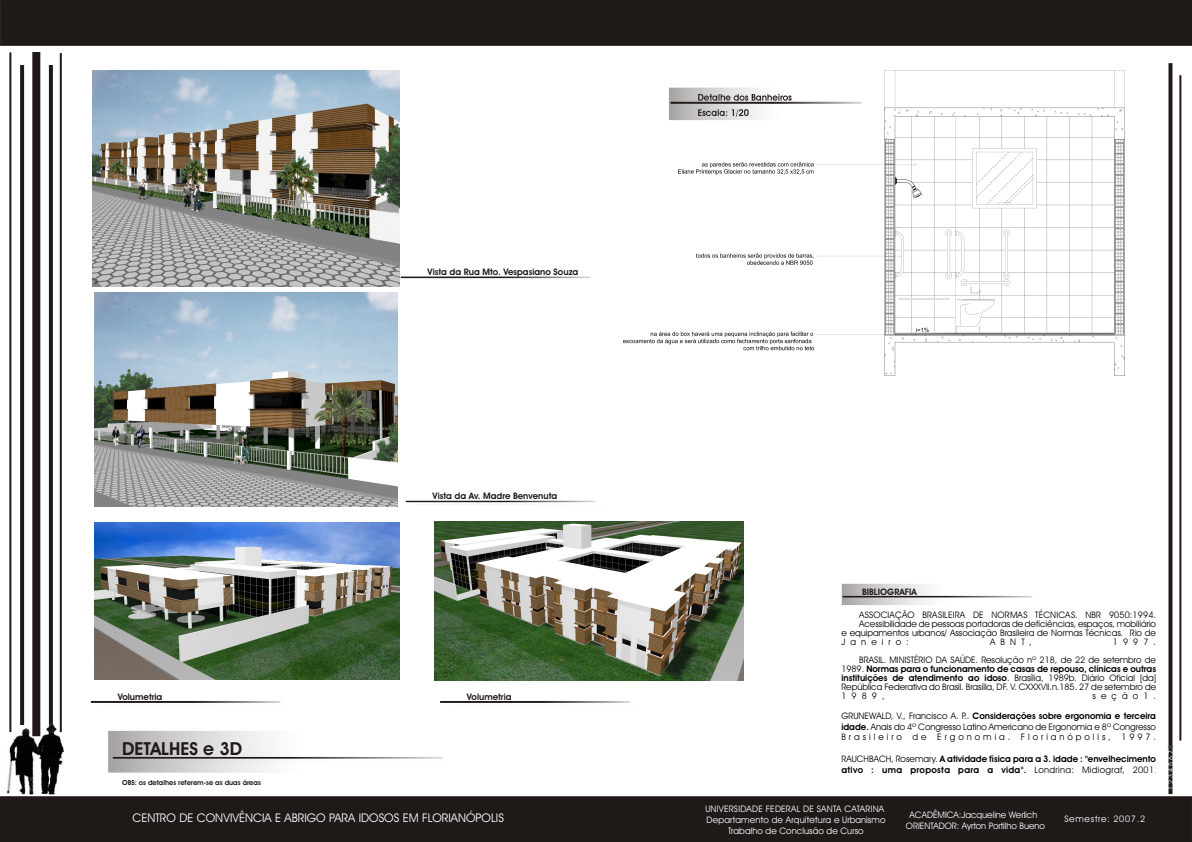
<style>
.page{position:relative;width:1192px;height:842px;background:#fff}
.page>*{position:absolute;margin:0;border:0;box-sizing:border-box;transform-origin:0 0}
.t1{font:700 18px "Avant Garde Bk BT";color:#1f1a17}
.t2{font:12px "Avant Garde Bk BT";color:#fff}
.t3{font:9px/9px "Avant Garde Bk BT";color:#000;text-align:right}
.t4{font:700 9px/19.8px "Avant Garde Bk BT";color:#000;text-align:right}
.t5{font:9px/10.8px "Avant Garde Bk BT";letter-spacing:.01em;color:#fff;text-align:center}
.t6{font:700 9px "Avant Garde Bk BT";color:#1f1a17}
.t7{font:9px "Avant Garde Bk BT";letter-spacing:.08em;color:#fff}
.t8{font:9px "Avant Garde Bk BT";letter-spacing:.565em;color:#000}
.t9{font:700 7px "Avant Garde Bk BT";color:#1f1a17}
.t10{font:7px "Avant Garde Bk BT";letter-spacing:.28em;color:#fff}
.s1{font-weight:700}
.s2{font-weight:400}
.s3{font-weight:400;font-size:6px}
.s4{color:#615c5c}
</style>
<div class="page">
<img style="left:842px;top:584px;width:152px;height:21px">
<div style="left:0;top:797px;width:1192px;height:45px;background:#1f1a17"></div>
<img style="left:7px;top:725px;width:56px;height:69px">
<hr style="left:9px;top:52px;width:2px;height:680px;background:#1f1a17">
<svg style="left:20px;top:65px;width:4px;height:660px;background:#241f1c"></svg>
<div style="left:32px;top:52px;width:8px;height:684px;background:#1f1a17"></div>
<svg style="left:49px;top:65px;width:4px;height:660px;background:#241f1c"></svg>
<hr style="left:60px;top:53px;width:2px;height:679px;background:#1f1a17">
<hr style="left:1179px;top:75px;width:2px;height:666px;background:#1f1a17">
<svg style="left:1169px;top:63px;width:4px;height:731px;background:#3a3633"></svg>
<div style="left:0;top:0;width:1192px;height:45px;background:#1f1a17"></div>
<img style="left:108px;top:731px;width:191px;height:42px">
<img style="left:113px;top:757px;width:330px;height:2px">
<img style="left:124px;top:761px;width:175px;height:1px">
<img style="left:623px;top:71px;width:501px;height:305px">
<img style="left:93px;top:70px;width:306px;height:217px">
<img style="left:95px;top:292px;width:302px;height:214px">
<img style="left:401px;top:276px;width:190px;height:2px">
<img style="left:91px;top:701px;width:190px;height:2px">
<img style="left:669px;top:88px;width:194px;height:32px">
<img style="left:843px;top:596px;width:189px;height:2px">
<img style="left:853px;top:600px;width:141px;height:1px">
<img style="left:435px;top:522px;width:308px;height:159px">
<img style="left:94px;top:523px;width:305px;height:157px">
<img style="left:406px;top:500px;width:189px;height:2px">
<img style="left:440px;top:701px;width:190px;height:2px">
<p class="t6" style="left:428px;top:268px;width:152px">Vista da Rua Mto. Vespasiano Souza</p>
<p class="t6" style="left:433px;top:492px;width:126px">Vista da Av. Madre Benvenuta</p>
<p class="t6" style="left:118px;top:693px;width:46px">Volumetria</p>
<h1 class="t1" style="left:122px;top:741px;width:121px">DETALHES e 3D</h1>
<p class="t9" style="left:122px;top:779px;width:140px">OBS: os detalhes referem-se as duas áreas</p>
<p class="t6" style="left:467px;top:693px;width:46px">Volumetria</p>
<p class="t6" style="left:862px;top:588px;width:56px">BIBLIOGRAFIA</p>
<p class="t3" style="left:859px;top:611px;width:299px">ASSOCIAÇÃO BRASILEIRA DE NORMAS TÉCNICAS. NBR 9050:1994.</p>
<p class="t3" style="left:859px;top:620px;width:299px">Acessibilidade de pessoas portadoras de deficiências, espaços, mobiliário</p>
<p class="t3" style="left:841px;top:629px;width:316px">e equipamentos urbanos/ Associação Brasileira de Normas Técnicas. Rio de</p>
<p class="t8" style="left:841px;top:638px;width:69px">Janeiro:</p>
<p class="t3" style="left:990px;top:638px;width:43px">ABNT,</p>
<p class="t3" style="left:859px;top:634px;width:299px;line-height:18px">1997.<br>BRASIL. MINISTÉRIO DA SAÚDE. Resolução nº 218, de 22 de setembro de</p>
<p class="t3" style="left:841px;top:665px;width:316px;text-align:justify">1989. <span class="s1">Normas para o funcionamento de casas de repouso, clínicas e outras instituições de atendimento ao idoso</span>. Brasília, 1989b. Diário Oficial [da] República Federativa do Brasil. Brasília, DF. V. CXXXVII.n.185. 27 de setembro de 1989,</p>
<p class="t4" style="left:841px;top:687px;width:316px"><span class="s2">seção1.<br>GRUNEWALD, V., Francisco A. P..</span> Considerações sobre ergonomia e terceira</p>
<p class="t3" style="left:841px;top:722px;width:316px;line-height:10.8px;text-align:left"><span class="s1">idade.</span> Anais do 4º Congresso Latino Americano de Ergonomia e 8º Congresso<br>Brasileiro de Ergonomia. Florianópolis, 1997.</p>
<p class="t4" style="left:841px;top:754px;width:316px;line-height:10.8px;text-align:left"><span class="s2">RAUCHBACH, Rosemary.</span> A atividade física para a 3. idade : "envelhecimento ativo : uma proposta para a vida". <span class="s2">Londrina: Midiograf, 2001</span><span class="s3">.</span></p>
<p class="t5" style="left:705px;top:804px;width:180px">UNIVERSIDADE FEDERAL DE SANT CATARINA</p>
<p class="t5" style="left:836px;top:804px;width:7px">A</p>
<p class="t5" style="left:707px;top:815px;width:180px">Departamento de Arquitetura e Urbanismo</p>
<p class="t5" style="left:728px;top:826px;width:137px">Trabalho de Conclusão de Curso</p>
<h2 class="t2" style="left:133px;top:813px;width:373px">CENTRO DE CONVIVÊNCIA E ABRIGO PARA IDOSOS EM FLORIANÓPOLIS</h2>
<p class="t5" style="left:906px;top:811px;width:141px">ACADÊMICA:Jacqueline Werlich<br>ORIENTADOR: Ayrton Portilho Bueno</p>
<p class="t7" style="left:1064px;top:815px;width:82px">Semestre: 2007.2</p>
<p class="t10" style="left:1168px;top:790px;width:82px;rotate:-90deg">1234567<span class="s4">8</span>9 10 11 12</p>
</div>
